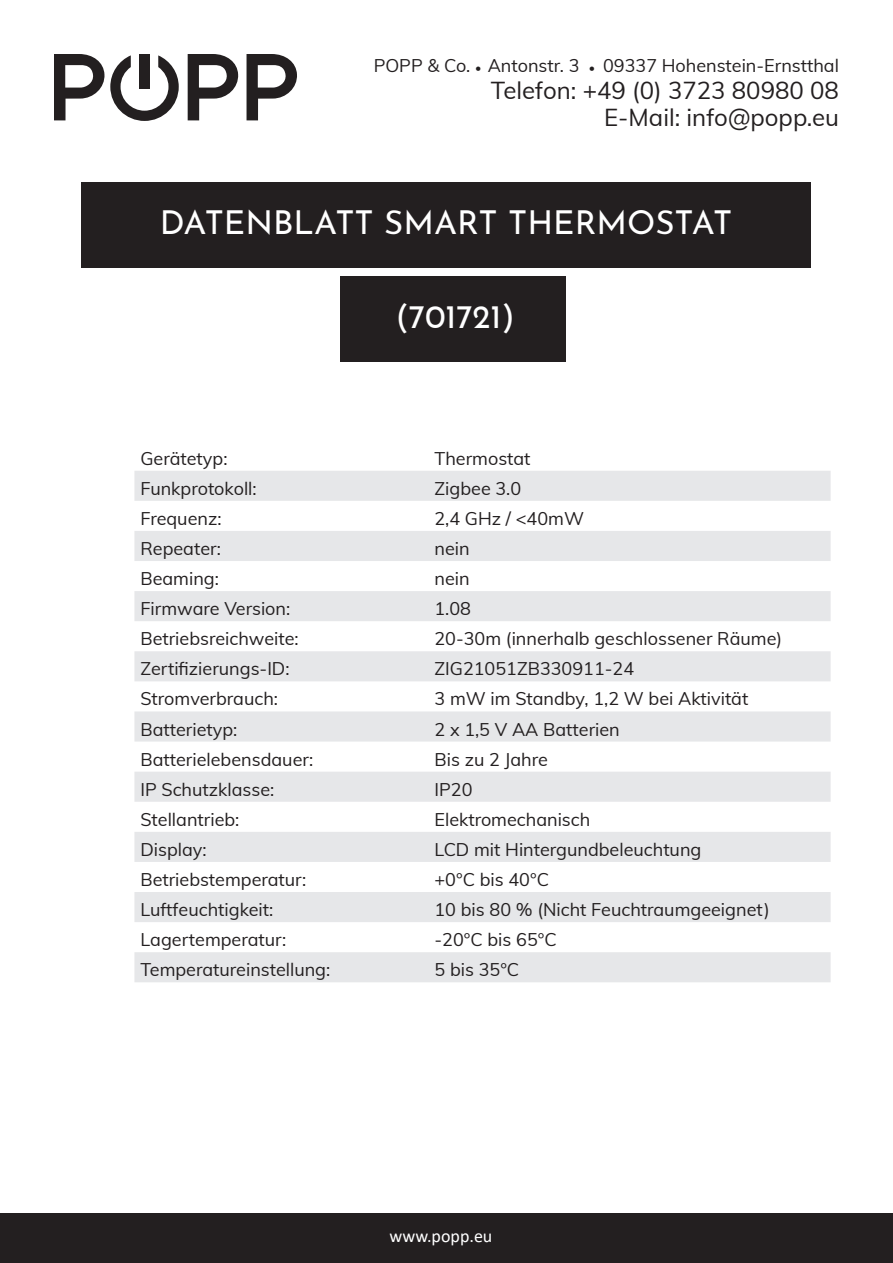
<style>
.page{position:relative;width:893px;height:1263px;background:#fff}
.page>*{position:absolute;margin:0;border:0;box-sizing:border-box;transform-origin:0 0}
.t1{font:33px "Josefin Sans";color:#fff}
.t2{font:24px "Muli";color:#231f20}
.t3{font:18px "Muli";color:#231f20}
.t4{font:18px "Calibri";color:#fff}
.s1{font-size:12px}
</style>
<div class="page">
<svg style="left:54px;top:54px;width:125px;height:67px"></svg>
<svg style="left:188px;top:54px;width:51px;height:66px"></svg>
<svg style="left:247px;top:54px;width:50px;height:66px"></svg>
<div style="left:139px;top:54px;width:11px;height:34px;background:#231f20"></div>
<div style="left:0;top:1213px;width:893px;height:50px;background:#231f20"></div>
<svg style="left:134px;top:471px;width:697px;height:511px;fill:#e6e7e9"></svg>
<div style="left:82px;top:183px;width:729px;height:85px;background:#231f20"></div>
<div style="left:340px;top:277px;width:226px;height:85px;background:#231f20"></div>
<p class="t3" style="left:374px;top:53px;width:467px">POPP &amp; Co. <span class="s1">•</span> Antonstr. 3 <span class="s1">•</span> 09337 Hohenstein-Ernstthal</p>
<p class="t2" style="left:491px;top:73px;width:350px">Telefon: +49 (0) 3723 80980 08</p>
<p class="t2" style="left:604px;top:100px;width:236px">E-Mail: info@popp.eu</p>
<p class="t1" style="left:160px;top:194px;width:574px">DATENBLATT SMART THERMOSTAT</p>
<p class="t1" style="left:395px;top:288px;width:121px">(701721)</p>
<p class="t3" style="left:140px;top:445px;width:89px">Gerätetyp:</p>
<p class="t3" style="left:434px;top:445px;width:98px">Thermostat</p>
<p class="t3" style="left:140px;top:475px;width:118px">Funkprotokoll:</p>
<p class="t3" style="left:434px;top:475px;width:88px">Zigbee 3.0</p>
<p class="t3" style="left:140px;top:505px;width:83px">Frequenz:</p>
<p class="t3" style="left:434px;top:505px;width:151px">2,4 GHz / &lt;40mW</p>
<p class="t3" style="left:140px;top:535px;width:82px">Repeater:</p>
<p class="t3" style="left:434px;top:535px;width:37px">nein</p>
<p class="t3" style="left:140px;top:565px;width:80px">Beaming:</p>
<p class="t3" style="left:434px;top:565px;width:37px">nein</p>
<p class="t3" style="left:140px;top:596px;width:151px">Firmware Version:</p>
<p class="t3" style="left:434px;top:596px;width:38px">1.08</p>
<p class="t3" style="left:140px;top:626px;width:160px">Betriebsreichweite:</p>
<p class="t3" style="left:434px;top:626px;width:349px">20-30m (innerhalb geschlossener Räume)</p>
<p class="t3" style="left:140px;top:656px;width:151px">Zertifizierungs-ID:</p>
<p class="t3" style="left:434px;top:656px;width:201px">ZIG21051ZB330911-24</p>
<p class="t3" style="left:140px;top:686px;width:139px">Stromverbrauch:</p>
<p class="t3" style="left:434px;top:686px;width:315px">3 mW im Standby, 1,2 W bei Aktivität</p>
<p class="t3" style="left:140px;top:716px;width:98px">Batterietyp:</p>
<p class="t3" style="left:434px;top:716px;width:187px">2 x 1,5 V AA Batterien</p>
<p class="t3" style="left:140px;top:746px;width:174px">Batterielebensdauer:</p>
<p class="t3" style="left:434px;top:746px;width:115px">Bis zu 2 Jahre</p>
<p class="t3" style="left:140px;top:776px;width:135px">IP Schutzklasse:</p>
<p class="t3" style="left:434px;top:776px;width:39px">IP20</p>
<p class="t3" style="left:140px;top:806px;width:101px">Stellantrieb:</p>
<p class="t3" style="left:434px;top:806px;width:157px">Elektromechanisch</p>
<p class="t3" style="left:140px;top:836px;width:68px">Display:</p>
<p class="t3" style="left:434px;top:836px;width:268px">LCD mit Hintergundbeleuchtung</p>
<p class="t3" style="left:140px;top:866px;width:167px">Betriebstemperatur:</p>
<p class="t3" style="left:434px;top:866px;width:116px">+0°C bis 40°C</p>
<p class="t3" style="left:140px;top:896px;width:134px">Luftfeuchtigkeit:</p>
<p class="t3" style="left:434px;top:896px;width:337px">10 bis 80 % (Nicht Feuchtraumgeeignet)</p>
<p class="t3" style="left:140px;top:927px;width:147px">Lagertemperatur:</p>
<p class="t3" style="left:434px;top:927px;width:124px">-20°C bis 65°C</p>
<p class="t3" style="left:140px;top:957px;width:191px">Temperatureinstellung:</p>
<p class="t3" style="left:434px;top:957px;width:86px">5 bis 35°C</p>
<p class="t4" style="left:389px;top:1223px;width:104px">www.popp.eu</p>
</div>
